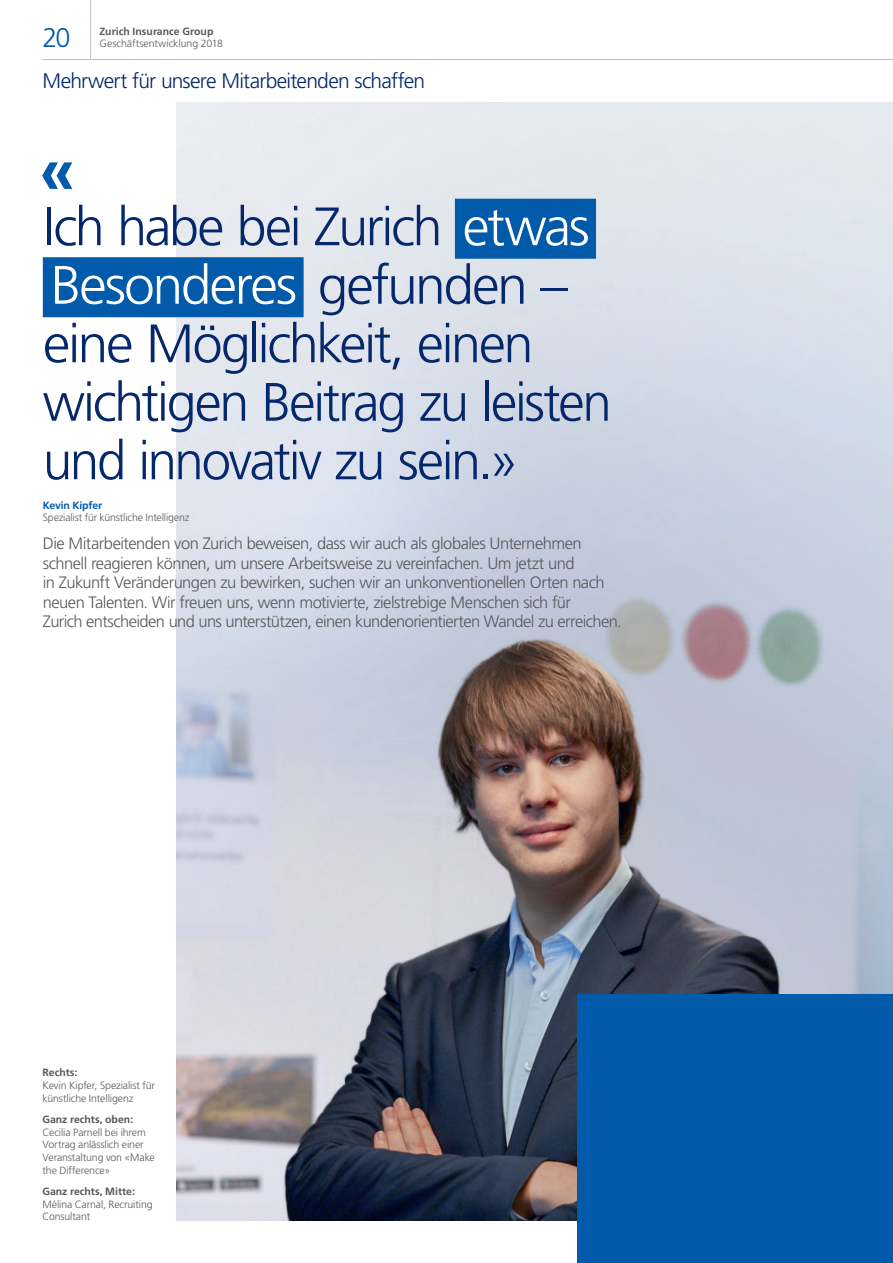
<style>
.page{position:relative;width:893px;height:1263px;background:#fff}
.page>*{position:absolute;margin:0;border:0;box-sizing:border-box;transform-origin:0 0}
.t1{font:700 64.5px "Frutiger LT Std";color:#015aaa}
.t2{font:300 54px/58.5px "Frutiger LT Std";letter-spacing:-.045em;color:#04286b}
.t3{font:300 27px "Frutiger LT Std";color:#015aaa}
.t4{font:300 21px "Frutiger LT Std";letter-spacing:-.035em;color:#04286b}
.t5{font:300 16.5px/19.5px "Frutiger LT Std";letter-spacing:-.03em;color:#57585a}
.t6{font:300 10.5px/12.8px "Frutiger LT Std";letter-spacing:-.01em;color:#57585a}
.t7{font:700 10.5px "Frutiger LT Std";color:#57585a}
.t8{font:700 10.5px "Frutiger LT Std";letter-spacing:-.01em;color:#015aaa}
.s1{color:#fff}
</style>
<div class="page">
<img style="left:176px;top:102px;width:717px;height:1118px">
<div style="left:578px;top:994px;width:315px;height:269px;background:#015aaa"></div>
<hr style="left:43px;top:59px;width:850px;height:1px;background:#bcbdc0">
<hr style="left:90px;top:0;width:1px;height:60px;background:#bcbdc0">
<div style="left:455px;top:199px;width:141px;height:60px;background:#015aaa"></div>
<div style="left:43px;top:257px;width:261px;height:60px;background:#015aaa"></div>
<p class="t7" style="left:99px;top:25px;width:115px">Zurich Insurance Group</p>
<h3 class="t3" style="left:43px;top:22px;width:30px">20</h3>
<p class="t6" style="left:99px;top:37px;width:125px">Geschäftsentwicklung 2018</p>
<p class="t4" style="left:43px;top:69px;width:384px">Mehrwert für unsere Mitarbeitenden schaffen</p>
<h1 class="t1" style="left:39px;top:133px;width:37px">«</h1>
<h2 class="t2" style="left:43px;top:198px;width:570px">Ich habe bei Zurich <span class="s1">etwas<br>Besonderes</span> gefunden – eine Möglichkeit, einen wichtigen Beitrag zu leisten und innovativ zu sein.»</h2>
<p class="t8" style="left:43px;top:499px;width:61px">Kevin Kipfer</p>
<p class="t6" style="left:43px;top:511px;width:148px">Spezialist für künstliche Intelligenz</p>
<p class="t5" style="left:43px;top:534px;width:580px">Die Mitarbeitenden von Zurich beweisen, dass wir auch als globales Unternehmen schnell reagieren können, um unsere Arbeitsweise zu vereinfachen. Um jetzt und<br>in Zukunft Veränderungen zu bewirken, suchen wir an unkonventionellen Orten nach neuen Talenten. Wir freuen uns, wenn motivierte, zielstrebige Menschen sich für<br>Zurich entscheiden und uns unterstützen, einen kundenorientierten Wandel zu erreichen.</p>
<p class="t7" style="left:43px;top:1067px;width:36px">Rechts:</p>
<p class="t6" style="left:43px;top:1079px;width:114px">Kevin Kipfer, Spezialist für künstliche Intelligenz</p>
<p class="t7" style="left:43px;top:1113px;width:92px">Ganz rechts, oben:</p>
<p class="t6" style="left:43px;top:1126px;width:114px">Cecilia Parnell bei ihrem<br>Vortrag anlässlich einer<br>Veranstaltung von «Make the Difference»</p>
<p class="t7" style="left:43px;top:1185px;width:94px">Ganz rechts, Mitte:</p>
<p class="t6" style="left:43px;top:1198px;width:112px">Mélina Carnal, Recruiting<br>Consultant</p>
</div>
